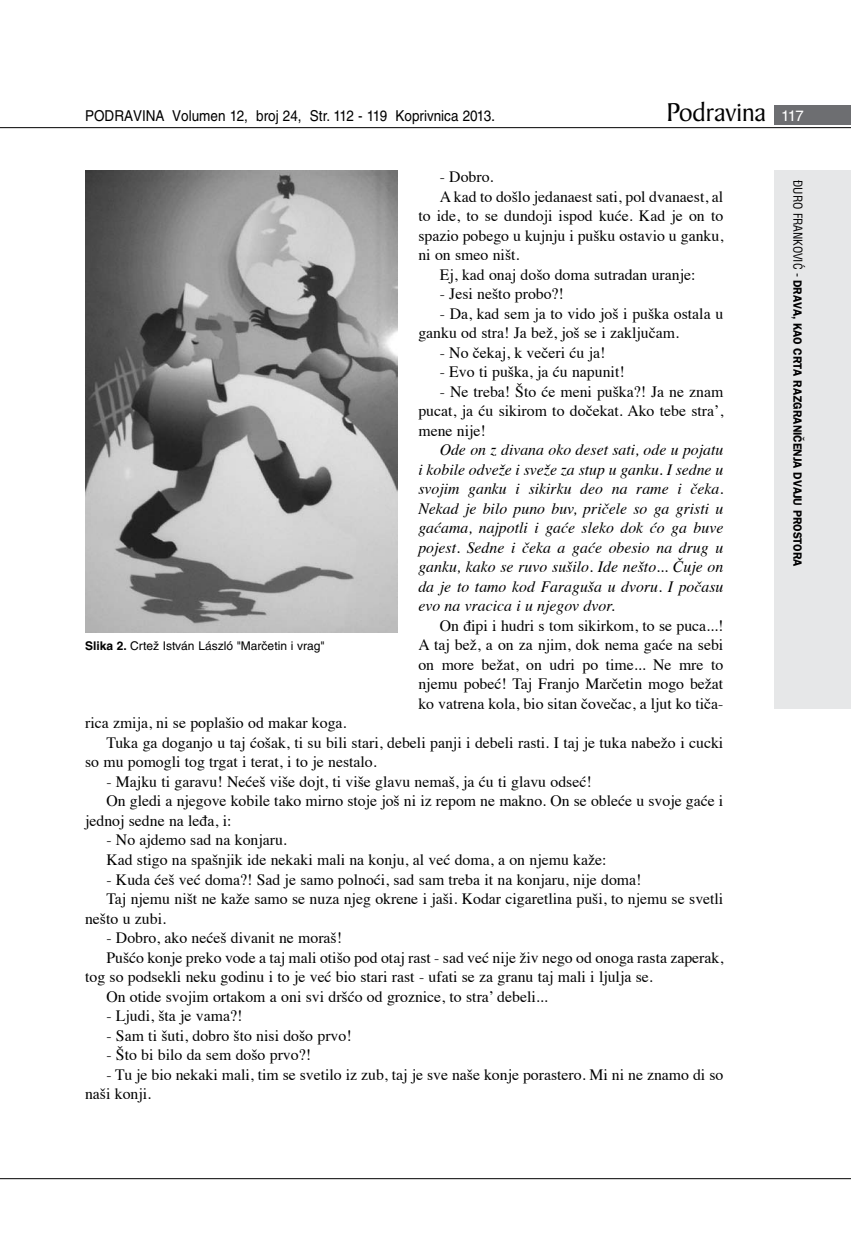
<style>
.page{position:relative;width:851px;height:1234px;background:#fff}
.page>*{position:absolute;margin:0;border:0;box-sizing:border-box;transform-origin:0 0}
.t1{font:27.6px "Baker Signet BT";color:#000}
.t2{font:15.75px/19.5px "Times";color:#000}
.t3{font:italic 15.75px/19.5px "Times";color:#000;text-align:justify}
.t4{font:15px "Helvetica LT Skin 29";color:#000;scale:.9 1}
.t5{font:600 12px "ITC Franklin Gothic Skin 29";letter-spacing:-.005em;color:#000;scale:.95 1}
.t6{font:12px "Helvetica LT Skin 29";color:#000}
.s1{font-family:"Helvetica LT Skin 29";font-size:15px;color:#fff}
.s2{font-weight:700}
.s3{font-family:"Helvetica LT Skin 29";font-weight:400;font-stretch:condensed}
</style>
<div class="page">
<div style="left:774px;top:170px;width:76px;height:538px;background:#e6e7e8"></div>
<div style="left:774px;top:105px;width:76px;height:19px;background:#6d6e71"></div>
<hr style="left:0;top:127px;width:850px;height:1px;background:#000">
<hr style="left:0;top:1177px;width:850px;height:1px;background:#000">
<img style="left:85px;top:170px;width:312px;height:462px">
<p class="t4" style="left:85px;top:107px;width:457px">PODRAVINA Volumen 12, broj 24, Str. 112 - 119 Koprivnica 2013.</p>
<h1 class="t1" style="left:666px;top:95px;width:139px">Podravina <span class="s1">117</span></h1>
<p class="t6" style="left:85px;top:638px;width:241px"><span class="s2">Slika 2.</span> Crtež István László "Marčetin i vrag"</p>
<p class="t2" style="left:439px;top:166px;width:55px">- Dobro.</p>
<p class="t2" style="left:439px;top:185px;width:285px">A kad to došlo jedanaest sati, pol dvanaest, al</p>
<p class="t2" style="left:418px;top:204px;width:306px">to ide, to se dundoji ispod kuće. Kad je on to</p>
<p class="t2" style="left:418px;top:224px;width:306px">spazio pobego u kujnju i pušku ostavio u ganku,</p>
<p class="t2" style="left:418px;top:243px;width:102px">ni on smeo ništ.</p>
<p class="t2" style="left:439px;top:263px;width:257px">Ej, kad onaj došo doma sutradan uranje:</p>
<p class="t2" style="left:439px;top:282px;width:126px">- Jesi nešto probo?!</p>
<p class="t2" style="left:418px;top:302px;width:306px;text-indent:21px">- Da, kad sem ja to vido još i puška ostala u ganku od stra! Ja bež, još se i zaključam.</p>
<p class="t2" style="left:439px;top:341px;width:167px">- No čekaj, k večeri ću ja!</p>
<p class="t2" style="left:439px;top:360px;width:186px">- Evo ti puška, ja ću napunit!</p>
<p class="t2" style="left:418px;top:380px;width:306px;text-align:justify;text-indent:21px">- Ne treba! Što će meni puška?! Ja ne znam pucat, ja ću sikirom to dočekat. Ako tebe stra’, mene nije!</p>
<p class="t3" style="left:418px;top:439px;width:306px;text-indent:21px">Ode on z divana oko deset sati, ode u pojatu i kobile odveže i sveže za stup u ganku. I sedne u svojim ganku i sikirku deo na rame i čeka.<br>Nekad je bilo puno buv, pričele so ga gristi u gaćama, najpotli i gaće sleko dok ćo ga buve pojest. Sedne i čeka a gaće obesio na drug u ganku, kako se ruvo sušilo. Ide nešto... Čuje on da je to tamo kod Faraguša u dvoru. I počasu evo na vracica i u njegov dvor.</p>
<p class="t2" style="left:418px;top:614px;width:306px;text-align:justify;text-indent:21px">On đipi i hudri s tom sikirkom, to se puca...!<br>A taj bež, a on za njim, dok nema gaće na sebi on more bežat, on udri po time... Ne mre to njemu pobeć! Taj Franjo Marčetin mogo bežat ko vatrena kola, bio sitan čovečac, a ljut ko tiča-</p>
<p class="t2" style="left:85px;top:711px;width:263px">rica zmija, ni se poplašio od makar koga.</p>
<p class="t2" style="left:106px;top:731px;width:618px">Tuka ga doganjo u taj ćošak, ti su bili stari, debeli panji i debeli rasti. I taj je tuka nabežo i cucki</p>
<p class="t2" style="left:85px;top:750px;width:293px">so mu pomogli tog trgat i terat, i to je nestalo.</p>
<p class="t2" style="left:106px;top:770px;width:486px">- Majku ti garavu! Nećeš više dojt, ti više glavu nemaš, ja ću ti glavu odseć!</p>
<p class="t2" style="left:106px;top:789px;width:618px">On gledi a njegove kobile tako mirno stoje još ni iz repom ne makno. On se obleće u svoje gaće i</p>
<p class="t2" style="left:85px;top:809px;width:148px">jednoj sedne na leđa, i:</p>
<p class="t2" style="left:106px;top:828px;width:501px">- No ajdemo sad na konjaru.<br>Kad stigo na spašnjik ide nekaki mali na konju, al već doma, a on njemu kaže:</p>
<p class="t2" style="left:106px;top:867px;width:536px">- Kuda ćeš već doma?! Sad je samo polnoći, sad sam treba it na konjaru, nije doma!</p>
<p class="t2" style="left:106px;top:887px;width:618px">Taj njemu ništ ne kaže samo se nuza njeg okrene i jaši. Kodar cigaretlina puši, to njemu se svetli</p>
<p class="t2" style="left:85px;top:906px;width:82px">nešto u zubi.</p>
<p class="t2" style="left:106px;top:926px;width:237px">- Dobro, ako nećeš divanit ne moraš!</p>
<p class="t2" style="left:106px;top:945px;width:618px">Pušćo konje preko vode a taj mali otišo pod otaj rast - sad već nije živ nego od onoga rasta zaperak,</p>
<p class="t2" style="left:85px;top:965px;width:569px">tog so podsekli neku godinu i to je već bio stari rast - ufati se za granu taj mali i ljulja se.</p>
<p class="t2" style="left:106px;top:984px;width:442px">On otide svojim ortakom a oni svi dršćo od groznice, to stra’ debeli...</p>
<p class="t2" style="left:106px;top:1004px;width:137px">- Ljudi, šta je vama?!</p>
<p class="t2" style="left:106px;top:1023px;width:247px">- Sam ti šuti, dobro što nisi došo prvo!</p>
<p class="t2" style="left:106px;top:1043px;width:206px">- Što bi bilo da sem došo prvo?!</p>
<p class="t2" style="left:85px;top:1062px;width:639px;text-indent:21px">- Tu je bio nekaki mali, tim se svetilo iz zub, taj je sve naše konje porastero. Mi ni ne znamo di so naši konji.</p>
<p class="t5" style="left:804px;top:180px;width:408px;rotate:90deg"><span class="s3">Đuro FRANKOVI Ć -</span> DRAVA, KAO CRTA RAZGRANIČENJA DVAJU PROSTORA</p>
</div>
